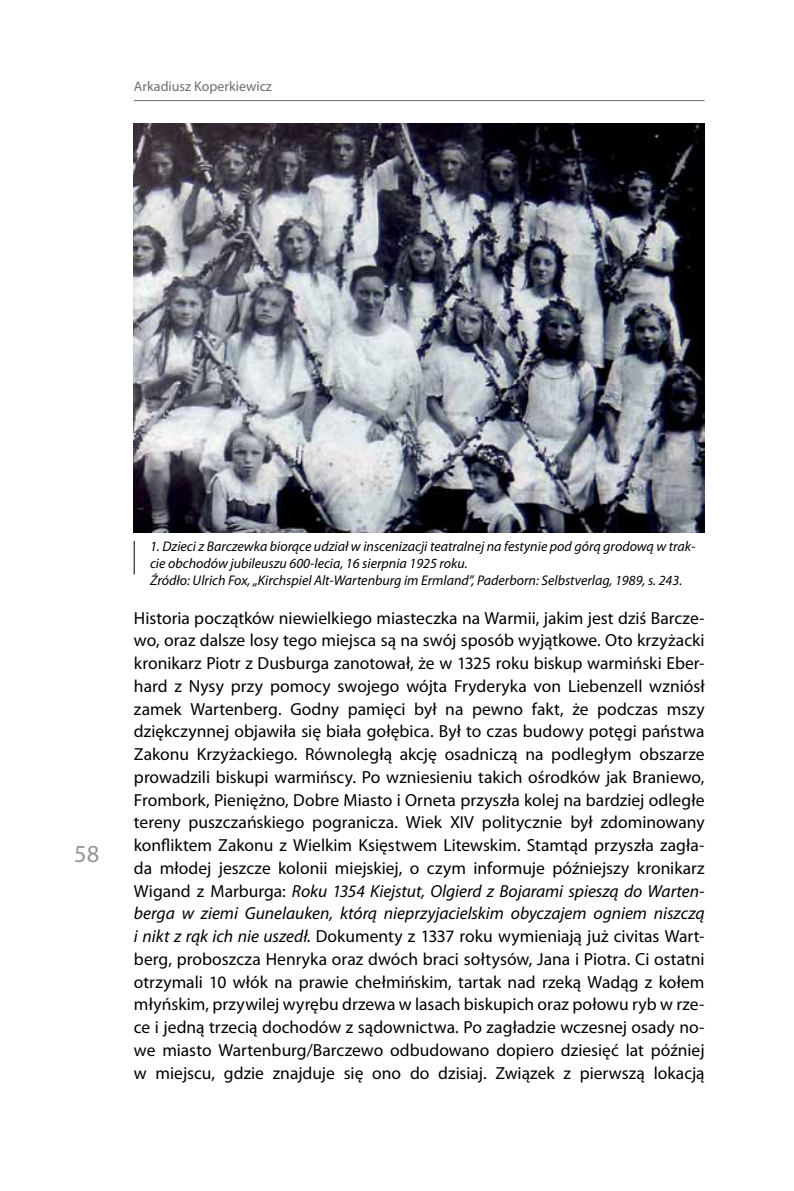
<style>
.page{position:relative;width:794px;height:1191px;background:#fff}
.page>*{position:absolute;margin:0;border:0;box-sizing:border-box;transform-origin:0 0}
.t1{font:24.5px "Myriad Pro";color:#939598}
.t2{font:17.5px/22.8px "Myriad Pro";color:#000;text-align:justify}
.t3{font:italic 14px/16.8px "Myriad Pro";color:#000}
.t4{font:14px "Myriad Pro";color:#6d6e71}
.s1{font-style:italic}
</style>
<div class="page">
<hr style="left:134px;top:100px;width:570px;height:1px;background:#6d6e71">
<img style="left:134px;top:124px;width:570px;height:408px">
<hr style="left:134px;top:541px;width:1px;height:33px;background:#000">
<p class="t4" style="left:134px;top:78px;width:139px">Arkadiusz Koperkiewicz</p>
<h1 class="t1" style="left:74px;top:838px;width:27px">58</h1>
<p class="t3" style="left:150px;top:538px;width:547px">1. Dzieci z Barczewka biorące udział w inscenizacji teatralnej na festynie pod górą grodową w trak&shy;cie obchodów jubileuszu 600-lecia, 16 sierpnia 1925 roku.<br>Źródło: Ulrich Fox, „Kirchspiel Alt-Wartenburg im Ermland”, Paderborn: Selbstverlag, 1989, s. 243.</p>
<p class="t2" style="left:134px;top:606px;width:572px">Historia początków niewielkiego miasteczka na Warmii, jakim jest dziś Barcze&shy;wo, oraz dalsze losy tego miejsca są na swój sposób wyjątkowe. Oto krzyżacki kronikarz Piotr z Dusburga zanotował, że w 1325 roku biskup warmiński Eber&shy;hard z Nysy przy pomocy swojego wójta Fryderyka von Liebenzell wzniósł zamek Wartenberg. Godny pamięci był na pewno fakt, że podczas mszy dziękczynnej objawiła się biała gołębica. Był to czas budowy potęgi państwa Zakonu Krzyżackiego. Równoległą akcję osadniczą na podległym obszarze prowadzili biskupi warmińscy. Po wzniesieniu takich ośrodków jak Braniewo, Frombork, Pieniężno, Dobre Miasto i Orneta przyszła kolej na bardziej odległe tereny puszczańskiego pogranicza. Wiek XIV politycznie był zdominowany konfliktem Zakonu z Wielkim Księstwem Litewskim. Stamtąd przyszła zagła&shy;da młodej jeszcze kolonii miejskiej, o czym informuje późniejszy kronikarz Wigand z Marburga: <span class="s1">Roku 1354 Kiejstut, Olgierd z Bojarami spieszą do Warten&shy;berga w ziemi Gunelauken, którą nieprzyjacielskim obyczajem ogniem niszczą i nikt z rąk ich nie uszedł</span>. Dokumenty z 1337 roku wymieniają już civitas Wart&shy;berg, proboszcza Henryka oraz dwóch braci sołtysów, Jana i Piotra. Ci ostatni otrzymali 10 włók na prawie chełmińskim, tartak nad rzeką Wadąg z kołem młyńskim, przywilej wyrębu drzewa w lasach biskupich oraz połowu ryb w rze&shy;ce i jedną trzecią dochodów z sądownictwa. Po zagładzie wczesnej osady no&shy;we miasto Wartenburg/Barczewo odbudowano dopiero dziesięć lat później w miejscu, gdzie znajduje się ono do dzisiaj. Związek z pierwszą lokacją</p>
</div>
